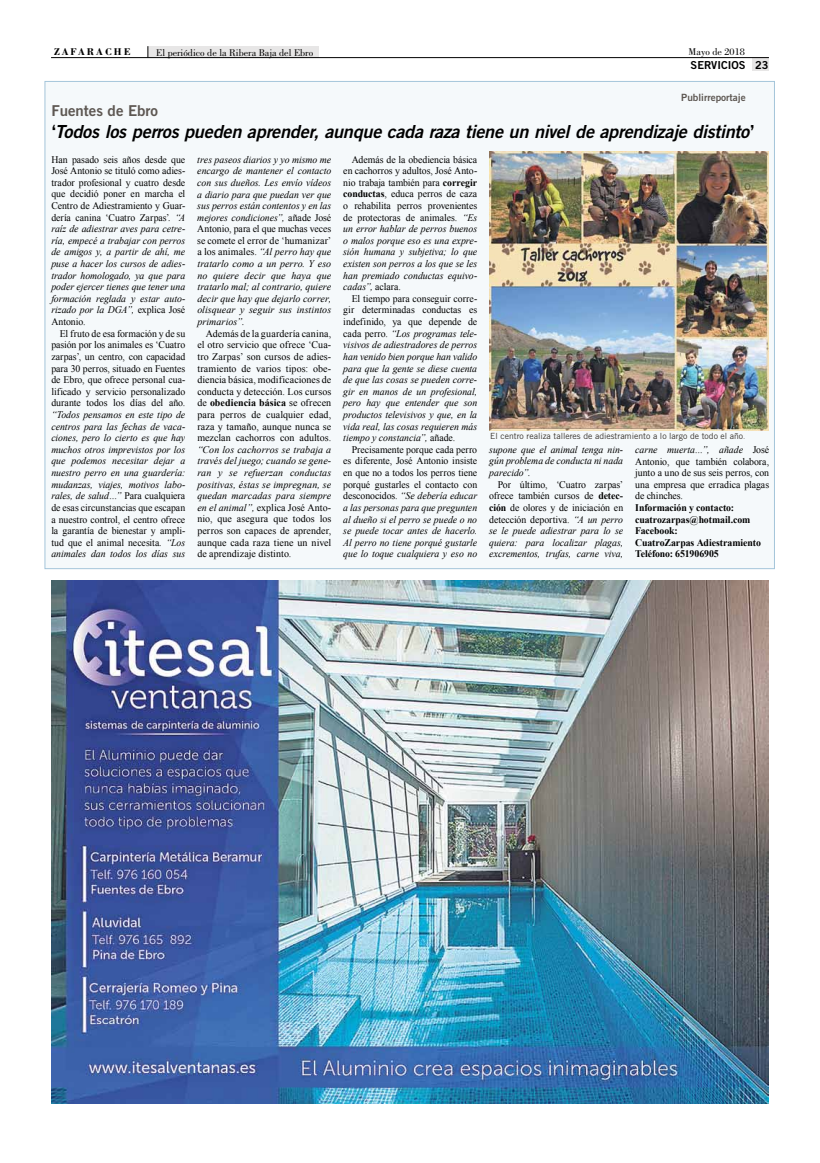
<style>
.page{position:relative;width:820px;height:1163px;background:#fff}
.page>*{position:absolute;margin:0;border:0;box-sizing:border-box;transform-origin:0 0}
.t1{font:18px "Trade Gothic LT Std Bd 2 Obl";letter-spacing:-.015em;color:#000}
.t2{font:15px "Trade Gothic Bold Two";color:#5d5752}
.t3{font:11px "Trade Gothic LT Std Bd 2";color:#000}
.t4{font:italic 10.1px/11.6px "Times New Roman";color:#000;text-align:justify}
.t5{font:10.1px/11.6px "Times New Roman";color:#000;text-align:justify}
.t6{font:700 10.1px/11.6px "Times New Roman";letter-spacing:-.01em;color:#000}
.t7{font:10.1px "Bodoni Std";color:#000}
.t8{font:700 10.1px "Bodoni Std";letter-spacing:.2em;color:#000}
.t9{font:10px "Trade Gothic Bold Two";color:#5d5752}
.t10{font:8.5px "Trade Gothic LT Std";color:#39342f}
.s1{font-family:"Trade Gothic LT Std Bd 2"}
.s2{font-style:normal}
.s3{font-weight:700}
.s4{font-style:italic}
.s5{font-weight:300;font-size:8px;color:#66605c}
.s6{font-weight:700;font-style:normal}
</style>
<div class="page">
<div style="left:752px;top:58px;width:16px;height:13px;background:#e7e6e6"></div>
<div style="left:148px;top:46px;width:170px;height:12px;background:#e7e6e6"></div>
<hr style="left:51px;top:57px;width:717px;height:1px;background:#000">
<svg style="left:147px;top:46px;width:1px;height:12px"></svg>
<div style="left:45px;top:81px;width:729px;height:487px;background:#f5f9fb;border:1px solid #a4c5da"></div>
<img style="left:490px;top:152px;width:278px;height:278px">
<img style="left:51px;top:580px;width:717px;height:523px">
<p class="t8" style="left:54px;top:46px;width:78px">ZAFARACHE</p>
<p class="t7" style="left:688px;top:46px;width:58px">Mayo de 2018</p>
<p class="t3" style="left:690px;top:58px;width:79px">SERVICIOS 23</p>
<p class="t7" style="left:156px;top:47px;width:158px">El periódico de la Ribera Baja del Ebro</p>
<p class="t9" style="left:681px;top:91px;width:66px">Publirreportaje</p>
<h2 class="t2" style="left:51px;top:101px;width:108px">Fuentes de Ebro</h2>
<h1 class="t1" style="left:51px;top:120px;width:704px"><span class="s1">‘</span>Todos los perros pueden aprender, aunque cada raza tiene un nivel de aprendizaje distinto<span class="s1">’</span></h1>
<p class="t4" style="left:51px;top:153px;width:135px"><span class="s2">Han pasado seis años desde que José Antonio se tituló como adies&shy;trador profesional y cuatro desde que decidió poner en marcha el Centro de Adiestramiento y Guar&shy;dería canina ‘Cuatro Zarpas’</span>. “A raíz de adiestrar aves para cetre&shy;ría, empecé a trabajar con perros de amigos y, a partir de ahí, me puse a hacer los cursos de adies&shy;trador homologado, ya que para poder ejercer tienes que tener una formación reglada y estar auto&shy;rizado por la DGA”, <span class="s2">explica José Antonio.</span></p>
<p class="t5" style="left:51px;top:327px;width:135px;text-indent:9px">El fruto de esa formación y de su pasión por los animales es ‘Cuatro zarpas’, un centro, con capacidad para 30 perros, situado en Fuentes de Ebro, que ofrece personal cua&shy;lificado y servicio personalizado durante todos los días del año.</p>
<p class="t4" style="left:51px;top:408px;width:135px">“Todos pensamos en este tipo de centros para las fechas de vaca&shy;ciones, pero lo cierto es que hay muchos otros imprevistos por los que podemos necesitar dejar a nuestro perro en una guardería: mudanzas, viajes, motivos labo&shy;rales, de salud…” <span class="s2">Para cualquiera de esas circunstancias que escapan a nuestro control, el centro ofrece la garantía de bienestar y ampli&shy;tud que el animal necesita</span>. “Los animales dan todos los días sus</p>
<p class="t4" style="left:197px;top:153px;width:135px">tres paseos diarios y yo mismo me encargo de mantener el contacto con sus dueños. Les envío vídeos a diario para que puedan ver que sus perros están contentos y en las mejores condiciones”, <span class="s2">añade José Antonio, para el que muchas veces se comete el error de ‘humanizar’ a los animales.</span> “Al perro hay que tratarlo como a un perro. Y eso no quiere decir que haya que tratarlo mal; al contrario, quiere decir que hay que dejarlo correr, olisquear y seguir sus instintos primarios”.</p>
<p class="t5" style="left:197px;top:327px;width:135px;text-indent:8px">Además de la guardería canina, el otro servicio que ofrece ‘Cua&shy;tro Zarpas’ son cursos de adies&shy;tramiento de varios tipos: obe&shy;diencia básica, modificaciones de conducta y detección. Los cursos de <span class="s3">obediencia básica</span> se ofrecen para perros de cualquier edad, raza y tamaño, aunque nunca se mezclan cachorros con adultos.</p>
<p class="t4" style="left:197px;top:443px;width:135px">“Con los cachorros se trabaja a través del juego; cuando se gene&shy;ran y se refuerzan conductas positivas, éstas se impregnan, se quedan marcadas para siempre en el animal”, <span class="s2">explica José Anto&shy;nio, que asegura que todos los perros son capaces de aprender, aunque cada raza tiene un nivel de aprendizaje distinto.</span></p>
<p class="t5" style="left:343px;top:153px;width:135px;text-indent:9px">Además de la obediencia básica en cachorros y adultos, José Anto&shy;nio trabaja también para <span class="s3">corregir conductas</span>, educa perros de caza o rehabilita perros provenientes de protectoras de animales. <span class="s4">“Es un error hablar de perros buenos o malos porque eso es una expre&shy;sión humana y subjetiva; lo que existen son perros a los que se les han premiado conductas equivo&shy;cadas”,</span> aclara.</p>
<p class="t4" style="left:343px;top:292px;width:135px;text-indent:9px"><span class="s2">El tiempo para conseguir corre&shy;gir determinadas conductas es indefinido, ya que depende de cada perro.</span> “Los programas tele&shy;visivos de adiestradores de perros han venido bien porque han valido para que la gente se diese cuenta de que las cosas se pueden corre&shy;gir en manos de un profesional, pero hay que entender que son productos televisivos y que, en la vida real, las cosas requieren más tiempo y constancia”, <span class="s2">añade.</span></p>
<p class="t4" style="left:343px;top:443px;width:135px;text-indent:9px"><span class="s2">Precisamente porque cada perro es diferente, José Antonio insiste en que no a todos los perros tiene porqué gustarles el contacto con desconocidos.</span> “Se debería educar a las personas para que pregunten al dueño si el perro se puede o no se puede tocar antes de hacerlo.<br>Al perro no tiene porqué gustarle que lo toque cualquiera y eso no</p>
<p class="t4" style="left:489px;top:443px;width:135px">supone que el animal tenga nin&shy;gún problema de conducta ni nada parecido”.</p>
<p class="t10" style="left:490px;top:431px;width:256px">El centro realiza talleres de adiestramiento a lo largo de todo el año<span class="s5">.</span></p>
<p class="t5" style="left:635px;top:443px;width:135px"><span class="s4">carne muerta…”, añade</span> José Antonio, que también colabora, junto a uno de sus seis perros, con una empresa que erradica plagas de chinches.</p>
<p class="t6" style="left:635px;top:501px;width:127px">Información y contacto: cuatrozarpas@hotmail.com<br>Facebook:<br>CuatroZarpas Adiestramiento<br>Teléfono: 651906905</p>
<p class="t4" style="left:489px;top:478px;width:135px;text-indent:9px"><span class="s2">Por último, ‘Cuatro zarpas’ ofrece también cursos de</span> <span class="s6">detec&shy;ción</span> <span class="s2">de olores y de iniciación en detección deportiva.</span> “A un perro se le puede adiestrar para lo se quiera: para localizar plagas, excrementos, trufas, carne viva,</p>
</div>
